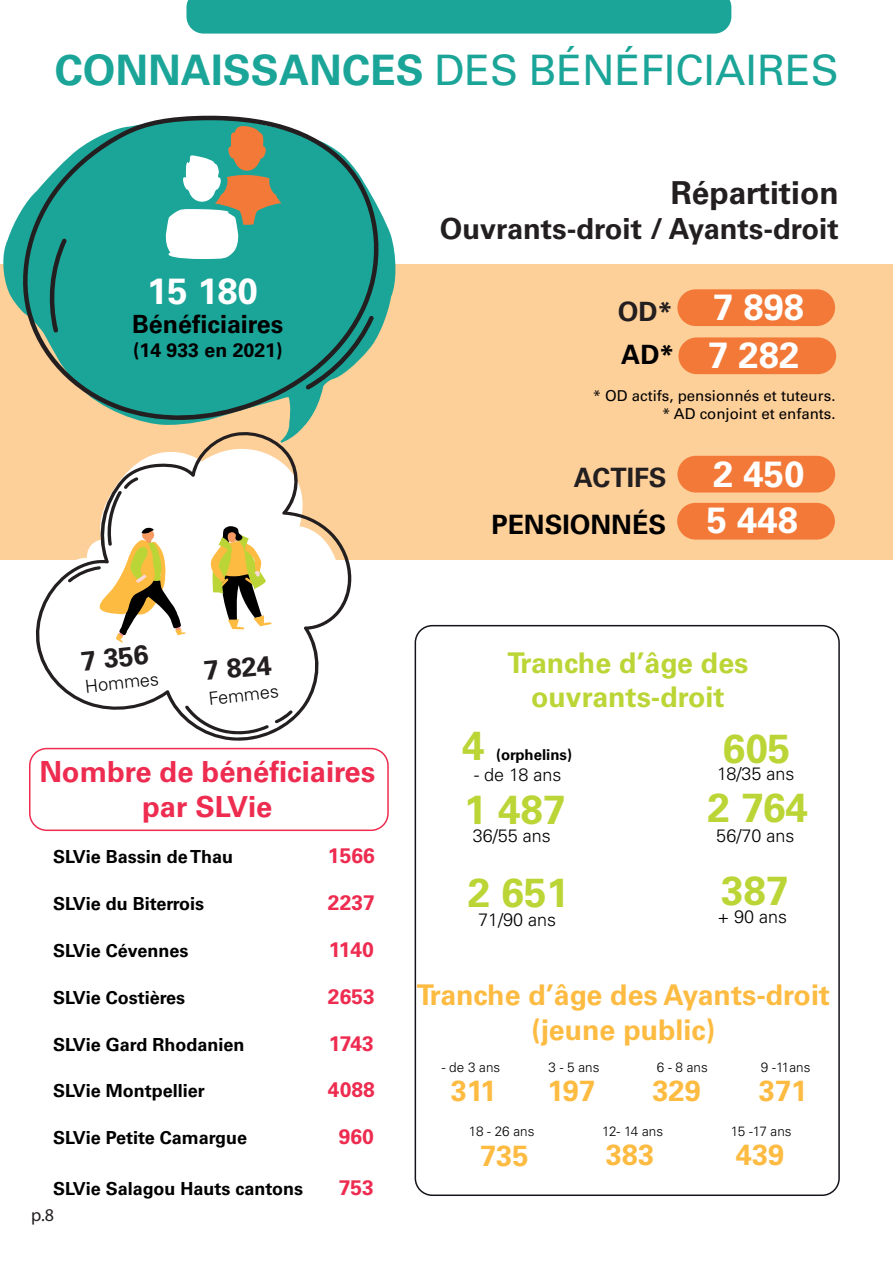
<style>
.page{position:relative;width:893px;height:1263px;background:#fff}
.page>*{position:absolute;margin:0;border:0;box-sizing:border-box;transform-origin:0 0}
.t1{font:42px "Univers LT Std";color:#1ba598}
.t2{font:700 40.5px "Univers LT Std";color:#bcd536}
.t3{font:700 36.45px "Univers LT Std";color:#fff}
.t4{font:700 36.3px "Univers LT Std";color:#fff}
.t5{font:700 31.65px "Univers LT Std";color:#231f20}
.t6{font:700 29.1px/35px "Univers LT Std";color:#ed2c50;text-align:center}
.t7{font:700 29.1px "Univers LT Std";color:#231f20}
.t8{font:700 29.1px "Univers LT Std";color:#fdbb42}
.t9{font:700 28.5px/34.2px "Univers LT Std";color:#fdbb42;text-align:center}
.t10{font:700 28.5px/34.2px "Univers LT Std";color:#bcd536;text-align:center}
.t11{font:700 27px "Univers LT Std";color:#231f20}
.t12{font:700 26.7px "Univers LT Std";color:#000001}
.t13{font:700 26.7px "Univers LT Std";color:#231f20}
.t14{font:700 25.05px "Univers LT Std";color:#000001}
.t15{font:700 21px "Univers LT Std";color:#ed2c50}
.t16{font:700 19.5px "Univers LT Std";color:#000001}
.t17{font:700 18px "Univers LT Std";color:#000001}
.t18{font:300 18px "Univers LT Std";color:#000001}
.t19{font:18px "Myriad Pro";color:#231f20}
.t20{font:15px/18px "Univers LT Std";color:#000001;text-align:right}
.t21{font:700 15px "Univers LT Std";color:#000001}
.t22{font:300 13.5px "Univers LT Std";color:#000001}
.s1{font-weight:700}
</style>
<div class="page">
<div style="left:0;top:264px;width:893px;height:295px;background:#fdcf99"></div>
<div style="left:677px;top:289px;width:158px;height:37px;background:#f37939;border-radius:18px"></div>
<div style="left:678px;top:337px;width:158px;height:37px;background:#f37939;border-radius:18px"></div>
<svg style="left:3px;top:220px;width:393px;height:209px"></svg>
<svg style="left:16px;top:115px;width:372px;height:305px;fill:#1ba598"></svg>
<svg style="left:46px;top:238px;width:21px;height:95px;background:#1c887e"></svg>
<svg style="left:306px;top:316px;width:68px;height:73px"></svg>
<svg style="left:163px;top:123px;width:118px;height:136px"></svg>
<div style="left:677px;top:456px;width:158px;height:36px;background:#f37939;border-radius:18px"></div>
<div style="left:677px;top:503px;width:158px;height:37px;background:#f37939;border-radius:18px"></div>
<div style="left:415px;top:625px;width:425px;height:571px;border:2px solid #15141a;border-radius:17px"></div>
<svg style="left:32px;top:429px;width:319px;height:312px"></svg>
<svg style="left:185px;top:705px;width:84px;height:30px"></svg>
<svg style="left:275px;top:710px;width:18px;height:13px"></svg>
<svg style="left:207px;top:523px;width:65px;height:106px"></svg>
<svg style="left:68px;top:477px;width:118px;height:166px"></svg>
<div style="left:29px;top:748px;width:360px;height:83px;border:2px solid #ed2c50;border-radius:17px"></div>
<div style="left:186px;top:0;width:545px;height:34px;background:#1ba598"></div>
<h1 class="t1" style="left:55px;top:46px;width:786px"><span class="s1">CONNAISSANCES</span> DES BÉNÉFICIAIRES</h1>
<h3 class="t4" style="left:147px;top:270px;width:112px">15 180</h3>
<h3 class="t14" style="left:132px;top:310px;width:153px">Bénéficiaires</h3>
<p class="t16" style="left:133px;top:339px;width:151px">(14 933 en 2021)</p>
<h3 class="t5" style="left:671px;top:174px;width:169px">Répartition</h3>
<h3 class="t7" style="left:440px;top:212px;width:400px">Ouvrants-droit / Ayants-droit</h3>
<h3 class="t13" style="left:618px;top:296px;width:56px">OD*</h3>
<h3 class="t12" style="left:621px;top:339px;width:55px">AD*</h3>
<h3 class="t3" style="left:713px;top:286px;width:93px">7 898</h3>
<h3 class="t3" style="left:708px;top:333px;width:93px">7 282</h3>
<p class="t20" style="left:593px;top:386px;width:244px">* OD actifs, pensionnés et tuteurs. * AD conjoint et enfants.</p>
<h3 class="t13" style="left:574px;top:462px;width:94px">ACTIFS</h3>
<h3 class="t12" style="left:491px;top:509px;width:176px">PENSIONNÉS</h3>
<h3 class="t3" style="left:713px;top:453px;width:93px">2 450</h3>
<h3 class="t3" style="left:707px;top:499px;width:93px">5 448</h3>
<h3 class="t11" style="left:80px;top:646px;width:69px;rotate:-6deg">7 356</h3>
<h3 class="t11" style="left:203px;top:655px;width:69px;rotate:-5deg">7 824</h3>
<p class="t18" style="left:84px;top:675px;width:76px;rotate:-6deg">Hommes</p>
<p class="t18" style="left:208px;top:688px;width:72px;rotate:-6deg">Femmes</p>
<h3 class="t6" style="left:39px;top:755px;width:337px">Nombre de bénéficiaires par SLVie</h3>
<p class="t17" style="left:53px;top:846px;width:181px">SLVie Bassin de Thau</p>
<p class="t15" style="left:328px;top:844px;width:48px">1566</p>
<p class="t17" style="left:53px;top:893px;width:153px">SLVie du Biterrois</p>
<p class="t15" style="left:328px;top:890px;width:48px">2237</p>
<p class="t17" style="left:53px;top:940px;width:137px">SLVie Cévennes</p>
<p class="t15" style="left:329px;top:937px;width:46px">1140</p>
<p class="t17" style="left:53px;top:987px;width:134px">SLVie Costières</p>
<p class="t15" style="left:328px;top:984px;width:48px">2653</p>
<p class="t17" style="left:53px;top:1034px;width:193px">SLVie Gard Rhodanien</p>
<p class="t15" style="left:329px;top:1031px;width:46px">1743</p>
<p class="t17" style="left:53px;top:1080px;width:153px">SLVie Montpellier</p>
<p class="t15" style="left:328px;top:1078px;width:48px">4088</p>
<p class="t17" style="left:53px;top:1127px;width:196px">SLVie Petite Camargue</p>
<p class="t15" style="left:339px;top:1124px;width:37px">960</p>
<p class="t17" style="left:53px;top:1178px;width:251px">SLVie Salagou Hauts cantons</p>
<p class="t15" style="left:339px;top:1175px;width:37px">753</p>
<p class="t19" style="left:31px;top:1204px;width:24px">p.8</p>
<h3 class="t10" style="left:507px;top:646px;width:243px">Tranche d’âge des ouvrants-droit</h3>
<h2 class="t2" style="left:462px;top:722px;width:24px">4</h2>
<p class="t21" style="left:496px;top:746px;width:78px">(orphelins)</p>
<p class="t18" style="left:474px;top:764px;width:89px">- de 18 ans</p>
<h2 class="t2" style="left:464px;top:786px;width:103px">1 487</h2>
<p class="t18" style="left:473px;top:825px;width:80px">36/55 ans</p>
<h2 class="t2" style="left:468px;top:869px;width:103px">2 651</h2>
<p class="t18" style="left:478px;top:909px;width:80px">71/90 ans</p>
<h2 class="t2" style="left:723px;top:725px;width:69px">605</h2>
<p class="t18" style="left:717px;top:763px;width:79px">18/35 ans</p>
<h2 class="t2" style="left:707px;top:784px;width:102px">2 764</h2>
<p class="t18" style="left:716px;top:825px;width:80px">56/70 ans</p>
<h2 class="t2" style="left:721px;top:866px;width:69px">387</h2>
<p class="t18" style="left:717px;top:906px;width:71px">+ 90 ans</p>
<h3 class="t9" style="left:417px;top:978px;width:415px">Tranche d’âge des Ayants-droit (jeune public)</h3>
<h3 class="t8" style="left:547px;top:1074px;width:49px">197</h3>
<p class="t22" style="left:442px;top:1059px;width:60px">- de 3 ans</p>
<p class="t22" style="left:657px;top:1059px;width:53px">6 - 8 ans</p>
<p class="t22" style="left:761px;top:1059px;width:51px">9 -11ans</p>
<p class="t22" style="left:548px;top:1059px;width:53px">3 - 5 ans</p>
<h3 class="t8" style="left:652px;top:1074px;width:50px">329</h3>
<h3 class="t8" style="left:759px;top:1074px;width:50px">371</h3>
<h3 class="t8" style="left:451px;top:1074px;width:47px">311</h3>
<p class="t22" style="left:469px;top:1123px;width:67px">18 - 26 ans</p>
<h3 class="t8" style="left:480px;top:1139px;width:50px">735</h3>
<p class="t22" style="left:602px;top:1123px;width:62px">12- 14 ans</p>
<h3 class="t8" style="left:606px;top:1138px;width:50px">383</h3>
<p class="t22" style="left:731px;top:1123px;width:62px">15 -17 ans</p>
<h3 class="t8" style="left:736px;top:1138px;width:50px">439</h3>
</div>
